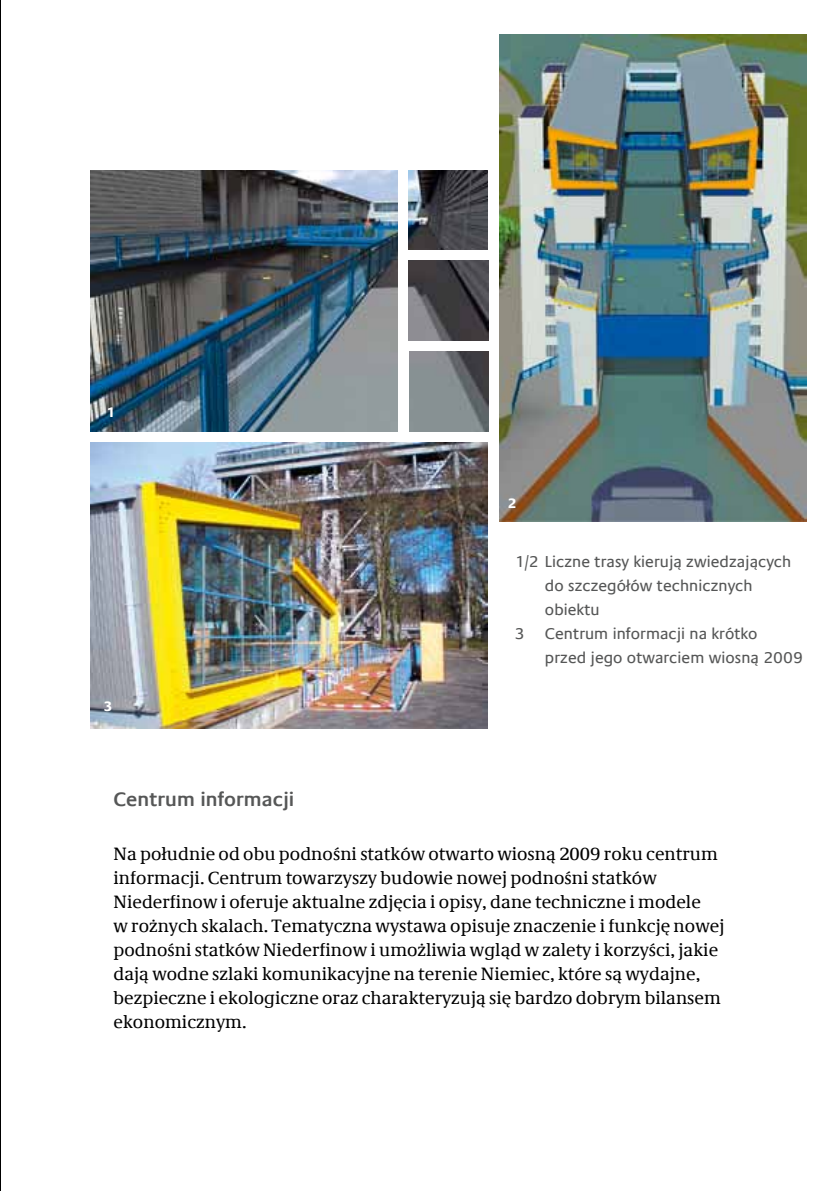
<style>
.page{position:relative;width:840px;height:1191px;background:#fff}
.page>*{position:absolute;margin:0;border:0;box-sizing:border-box;transform-origin:0 0}
.t1{font:600 20px "Praxis Com";letter-spacing:.005em;color:#565757}
.t2{font:18px/24px "Demos Com";letter-spacing:.005em;color:#000}
.t3{font:16px/24px "Praxis Com";letter-spacing:.005em;color:#565757}
.t4{font:700 14px "Praxis Com";color:#fff}
</style>
<div class="page">
<hr style="left:0;top:0;width:1px;height:1191px;background:#000">
<img style="left:90px;top:442px;width:397px;height:286px">
<img style="left:499px;top:34px;width:307px;height:488px">
<img style="left:90px;top:170px;width:307px;height:261px">
<img style="left:408px;top:170px;width:79px;height:79px">
<img style="left:408px;top:261px;width:80px;height:79px">
<img style="left:409px;top:351px;width:79px;height:80px">
<p class="t4" style="left:106px;top:404px;width:10px">1</p>
<p class="t4" style="left:104px;top:697px;width:10px">3</p>
<p class="t4" style="left:507px;top:495px;width:10px">2</p>
<p class="t3" style="left:514px;top:550px;width:278px">1/2 Liczne trasy kierują zwiedzających</p>
<p class="t3" style="left:544px;top:574px;width:209px">do szczegółów technicznych</p>
<p class="t3" style="left:544px;top:598px;width:56px">obiektu</p>
<p class="t3" style="left:514px;top:622px;width:11px">3</p>
<p class="t3" style="left:544px;top:622px;width:259px">Centrum informacji na krótko<br>przed jego otwarciem wiosną 2009</p>
<p class="t1" style="left:113px;top:787px;width:182px">Centrum informacji</p>
<p class="t2" style="left:113px;top:842px;width:612px">Na południe od obu podnośni statków otwarto wiosną 2009 roku centrum informacji. Centrum towarzyszy budowie nowej podnośni statków Niederfinow i oferuje aktualne zdjęcia i opisy, dane techniczne i modele<br>w rożnych skalach. Tematyczna wystawa opisuje znaczenie i funkcję nowej podnośni statków Niederfinow i umożliwia wgląd w zalety i korzyści, jakie dają wodne szlaki komunikacyjne na terenie Niemiec, które są wydajne, bezpieczne i ekologiczne oraz charakteryzują się bardzo dobrym bilansem ekonomicznym.</p>
</div>
